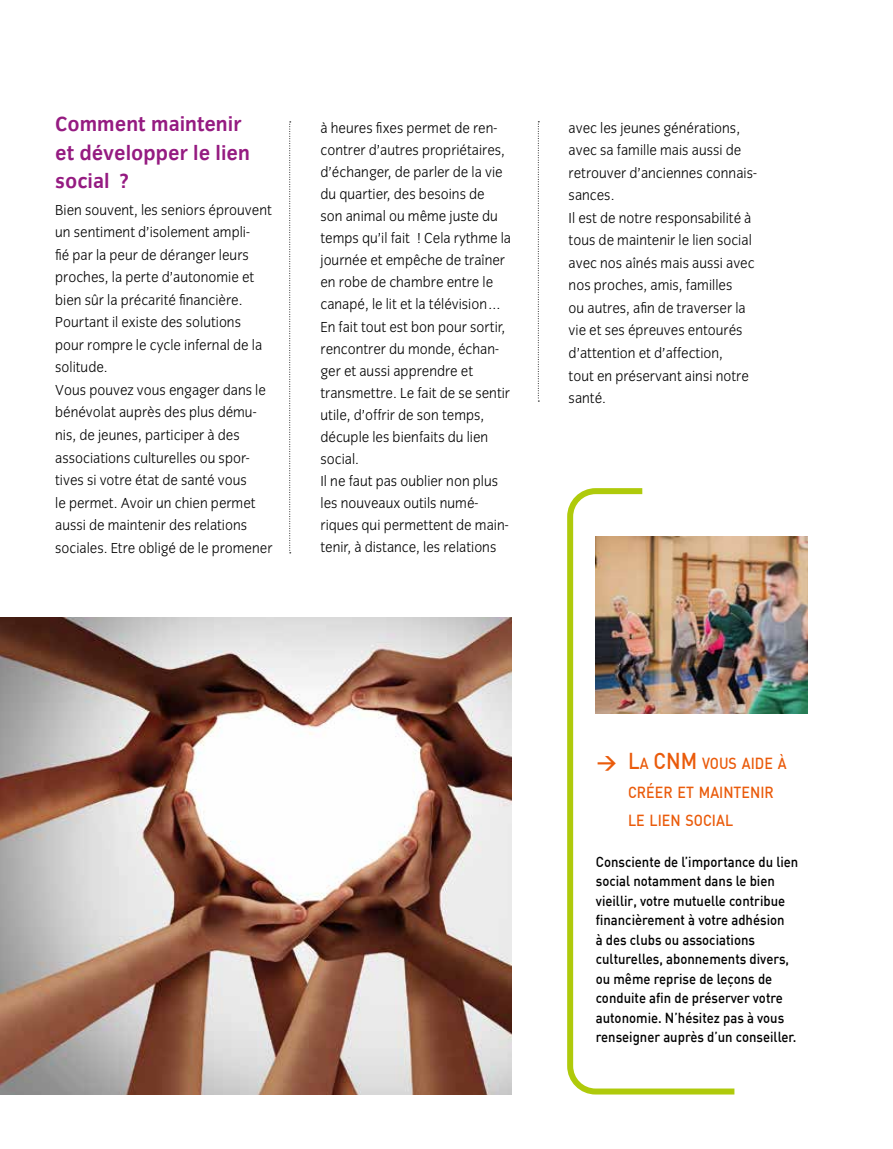
<style>
.page{position:relative;width:893px;height:1149px;background:#fff}
.page>*{position:absolute;margin:0;border:0;box-sizing:border-box;transform-origin:0 0}
.t1{font:700 21px/28.5px "Congress Sans Std";color:#951b81}
.t2{font:700 19.5px "DIN";color:#ea5b0b}
.t3{font:500 15.75px/28.5px "DIN";color:#ea5b0b;scale:.9 1}
.t4{font:15px/22.5px "Congress Sans Light Std";color:#000}
.t5{font:500 14.25px/19.5px "DIN";color:#000;scale:.92 1}
.s1{font-size:22.5px}
</style>
<div class="page">
<img style="left:0;top:617px;width:511px;height:477px">
<svg style="left:289px;top:121px;width:2px;height:432px"></svg>
<svg style="left:567px;top:488px;width:173px;height:607px"></svg>
<img style="left:595px;top:536px;width:213px;height:177px">
<svg style="left:538px;top:121px;width:1px;height:280px"></svg>
<h1 class="t1" style="left:55px;top:110px;width:196px">Comment maintenir et développer le lien social ?</h1>
<p class="t4" style="left:55px;top:199px;width:219px">Bien souvent, les seniors éprouvent un sentiment d’isolement ampli-<br>fié par la peur de déranger leurs proches, la perte d’autonomie et bien sûr la précarité financière.<br>Pourtant il existe des solutions pour rompre le cycle infernal de la solitude.<br>Vous pouvez vous engager dans le bénévolat auprès des plus dému&shy;nis, de jeunes, participer à des associations culturelles ou spor&shy;tives si votre état de santé vous<br>le permet. Avoir un chien permet aussi de maintenir des relations sociales. Etre obligé de le promener</p>
<p class="t4" style="left:320px;top:117px;width:192px;line-height:22px">à heures fixes permet de ren&shy;contrer d’autres propriétaires, d’échanger, de parler de la vie du quartier, des besoins de<br>son animal ou même juste du temps qu’il fait ! Cela rythme la journée et empêche de traîner en robe de chambre entre le canapé, le lit et la télévision…<br>En fait tout est bon pour sortir, rencontrer du monde, échan&shy;ger et aussi apprendre et transmettre. Le fait de se sentir utile, d’offrir de son temps, décuple les bienfaits du lien social.<br>Il ne faut pas oublier non plus les nouveaux outils numé&shy;riques qui permettent de main&shy;tenir, à distance, les relations</p>
<p class="t4" style="left:569px;top:117px;width:190px">avec les jeunes générations, avec sa famille mais aussi de retrouver d’anciennes connais&shy;sances.<br>Il est de notre responsabilité à tous de maintenir le lien social avec nos aînés mais aussi avec nos proches, amis, familles<br>ou autres, afin de traverser la vie et ses épreuves entourés d’attention et d’affection,<br>tout en préservant ainsi notre santé.</p>
<h2 class="t2" style="left:597px;top:749px;width:22px">&gt;</h2>
<p class="t3" style="left:628px;top:748px;width:178px"><span class="s1">L</span>A <span class="s1">CNM</span> VOUS AIDE À<br>CRÉER ET MAINTENIR<br>LE LIEN SOCIAL</p>
<p class="t5" style="left:596px;top:851px;width:222px">Consciente de l’importance du lien social notamment dans le bien vieillir, votre mutuelle contribue financièrement à votre adhésion<br>à des clubs ou associations culturelles, abonnements divers, ou même reprise de leçons de conduite afin de préserver votre autonomie. N’hésitez pas à vous renseigner auprès d’un conseiller.</p>
</div>
